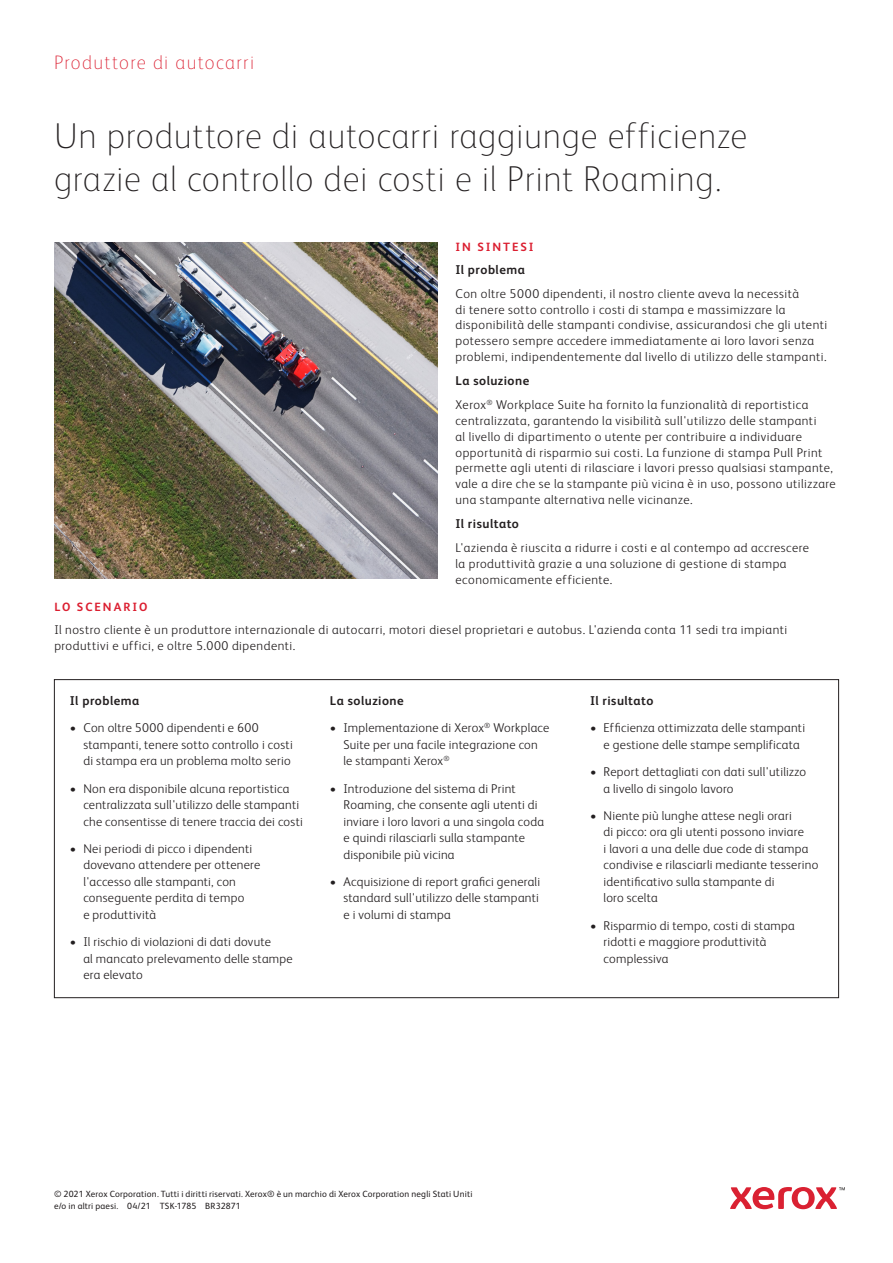
<style>
.page{position:relative;width:893px;height:1263px;background:#fff}
.page>*{position:absolute;margin:0;border:0;box-sizing:border-box;transform-origin:0 0}
.Page_Title{font:100 36px/43.2px "Xerox Sans";letter-spacing:.02em;color:#231f20}
.Business_Segment{font:100 19.5px "Xerox Sans";letter-spacing:.07em;color:#db1e30}
.Body_Text{font:300 12.75px/16.5px "Xerox Sans";letter-spacing:.025em;color:#231f20}
.Body_Subhead_Level_2{font:700 12.75px "Xerox Sans";letter-spacing:.04em;color:#231f20}
.Body_Subhead{font:700 12px "Xerox Sans";letter-spacing:.165em;color:#db1e30}
.Legal{font:9px/12px "Xerox Sans";letter-spacing:.02em;color:#231f20}
</style>
<div class="page">
<svg style="left:730px;top:1187px;width:115px;height:22px"></svg>
<img style="left:54px;top:242px;width:383px;height:337px">
<p class="Business_Segment" style="left:54px;top:50px;width:202px">Produttore di autocarri</p>
<p class="Page_Title" style="left:54px;top:112px;width:695px">Un produttore di autocarri raggiunge efficienze grazie al controllo dei costi e il Print Roaming.</p>
<p class="Body_Subhead" style="left:455px;top:239px;width:80px">IN SINTESI</p>
<p class="Body_Subhead_Level_2" style="left:455px;top:260px;width:71px">Il problema</p>
<p class="Body_Text" style="left:455px;top:285px;width:373px;line-height:15.8px">Con oltre 5000 dipendenti, il nostro cliente aveva la necessità<br>di tenere sotto controllo i costi di stampa e massimizzare la disponibilità delle stampanti condivise, assicurandosi che gli utenti potessero sempre accedere immediatamente ai loro lavori senza problemi, indipendentemente dal livello di utilizzo delle stampanti.</p>
<p class="Body_Subhead_Level_2" style="left:455px;top:372px;width:75px">La soluzione</p>
<p class="Body_Text" style="left:455px;top:396px;width:382px;line-height:15.8px">Xerox<sup>®</sup> Workplace Suite ha fornito la funzionalità di reportistica centralizzata, garantendo la visibilità sull'utilizzo delle stampanti<br>al livello di dipartimento o utente per contribuire a individuare opportunità di risparmio sui costi. La funzione di stampa Pull Print permette agli utenti di rilasciare i lavori presso qualsiasi stampante, vale a dire che se la stampante più vicina è in uso, possono utilizzare una stampante alternativa nelle vicinanze.</p>
<p class="Body_Subhead_Level_2" style="left:455px;top:515px;width:65px">Il risultato</p>
<p class="Body_Text" style="left:455px;top:539px;width:355px;line-height:15.8px">L'azienda è riuscita a ridurre i costi e al contempo ad accrescere la produttività grazie a una soluzione di gestione di stampa economicamente efficiente.</p>
<p class="Body_Subhead" style="left:54px;top:598px;width:95px">LO SCENARIO</p>
<p class="Body_Text" style="left:54px;top:620px;width:734px">Il nostro cliente è un produttore internazionale di autocarri, motori diesel proprietari e autobus. L'azienda conta 11 sedi tra impianti produttivi e uffici, e oltre 5.000 dipendenti.</p>
<p class="Body_Subhead_Level_2" style="left:70px;top:692px;width:71px">Il problema</p>
<p class="Body_Text" style="left:83px;top:719px;width:211px;text-indent:-14px">• Con oltre 5000 dipendenti e 600 stampanti, tenere sotto controllo i costi di stampa era un problema molto serio</p>
<p class="Body_Text" style="left:83px;top:779px;width:221px;text-indent:-14px">• Non era disponibile alcuna reportistica centralizzata sull'utilizzo delle stampanti che consentisse di tenere traccia dei costi</p>
<p class="Body_Text" style="left:83px;top:840px;width:178px;text-indent:-14px">• Nei periodi di picco i dipendenti dovevano attendere per ottenere l'accesso alle stampanti, con conseguente perdita di tempo<br>e produttività</p>
<p class="Body_Text" style="left:83px;top:933px;width:211px;text-indent:-14px">• Il rischio di violazioni di dati dovute<br>al mancato prelevamento delle stampe era elevato</p>
<p class="Body_Subhead_Level_2" style="left:330px;top:692px;width:75px">La soluzione</p>
<p class="Body_Text" style="left:343px;top:719px;width:207px;text-indent:-14px">• Implementazione di Xerox<sup>®</sup> Workplace<br>Suite per una facile integrazione con le stampanti Xerox<sup>®</sup></p>
<p class="Body_Text" style="left:343px;top:779px;width:202px;text-indent:-14px">• Introduzione del sistema di Print Roaming, che consente agli utenti di inviare i loro lavori a una singola coda e quindi rilasciarli sulla stampante disponibile più vicina</p>
<p class="Body_Text" style="left:343px;top:873px;width:198px;text-align:justify;text-indent:-14px">• Acquisizione di report grafici generali standard sull'utilizzo delle stampanti e i volumi di stampa</p>
<p class="Body_Subhead_Level_2" style="left:590px;top:692px;width:65px">Il risultato</p>
<p class="Body_Text" style="left:603px;top:719px;width:203px;text-indent:-14px">• Efficienza ottimizzata delle stampanti e gestione delle stampe semplificata</p>
<p class="Body_Text" style="left:603px;top:763px;width:204px;text-indent:-14px">• Report dettagliati con dati sull'utilizzo a livello di singolo lavoro</p>
<p class="Body_Text" style="left:603px;top:807px;width:216px;text-indent:-14px">• Niente più lunghe attese negli orari<br>di picco: ora gli utenti possono inviare<br>i lavori a una delle due code di stampa condivise e rilasciarli mediante tesserino identificativo sulla stampante di<br>loro scelta</p>
<p class="Body_Text" style="left:603px;top:916px;width:193px;text-indent:-14px">• Risparmio di tempo, costi di stampa ridotti e maggiore produttività complessiva</p>
<p class="Legal" style="left:54px;top:1187px;width:420px">© 2021 Xerox Corporation. Tutti i diritti riservati. Xerox® è un marchio di Xerox Corporation negli Stati Uniti e/o in altri paesi. 04/21 TSK-1785 BR32871</p>
</div>
